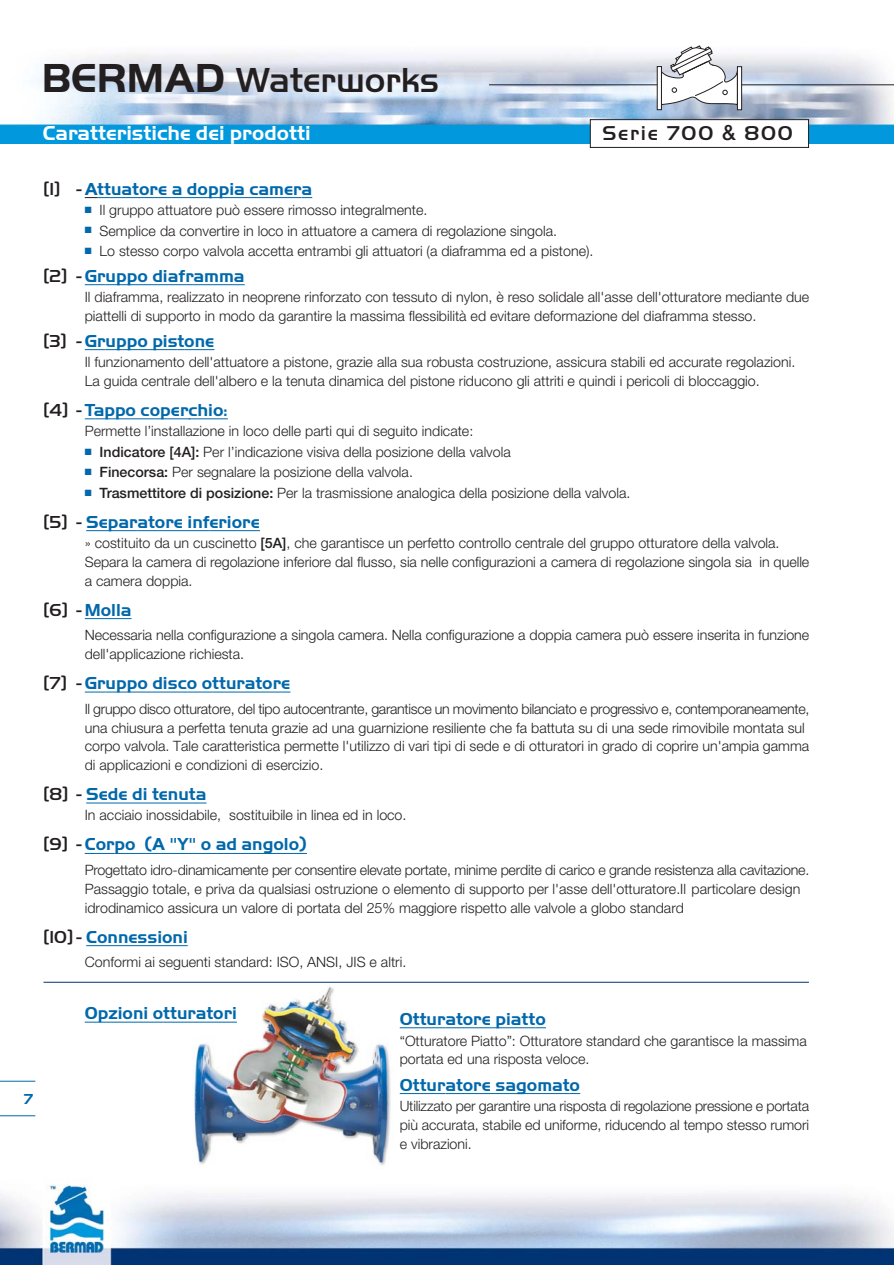
<style>
.page{position:relative;width:894px;height:1265px;background:#fff}
.page>*{position:absolute;margin:0;border:0;box-sizing:border-box;transform-origin:0 0}
.t1{font:500 36px "Handel Got D";letter-spacing:-.005em;color:#231f20}
.t2{font:700 21px "Handel Got D";color:#fff}
.t3{font:500 20.85px "Handel Got D";letter-spacing:.085em;color:#231f20}
.t4{font:700 18px "Handel Got D";color:#0068ab}
.t5{font:700 15px "Handel Got D";color:#0068ab}
.t6{font:300 14.25px/18.8px "Helvetica Neue";color:#231f20}
.s1{font-weight:700;font-size:42px}
.s2{font-family:"Helvetica Neue"}
.s3{font-weight:500;color:#231f20}
.s4{color:#0068ab}
.s5{font-weight:500}
</style>
<div class="page">
<img style="left:0;top:1184px;width:894px;height:80px">
<img style="left:169px;top:982px;width:244px;height:183px">
<img style="left:0;top:53px;width:894px;height:90px">
<hr style="left:489px;top:84px;width:405px;height:1px;background:#231f20">
<svg style="left:661px;top:45px;width:77px;height:66px"></svg>
<svg style="left:657px;top:66px;width:5px;height:44px"></svg>
<svg style="left:737px;top:66px;width:5px;height:44px"></svg>
<hr style="left:0;top:1080px;width:35px;height:1px;background:#0068ab">
<hr style="left:0;top:1115px;width:35px;height:1px;background:#0068ab">
<svg style="left:85px;top:197px;width:13px;height:1px"></svg>
<hr style="left:98px;top:197px;width:42px;height:1px;background:#0068ab">
<svg style="left:139px;top:197px;width:19px;height:1px"></svg>
<hr style="left:158px;top:197px;width:144px;height:1px;background:#0068ab">
<svg style="left:85px;top:284px;width:21px;height:1px"></svg>
<hr style="left:106px;top:284px;width:88px;height:1px;background:#0068ab">
<hr style="left:194px;top:284px;width:51px;height:1px;background:#0068ab">
<svg style="left:85px;top:349px;width:21px;height:1px"></svg>
<hr style="left:106px;top:349px;width:72px;height:1px;background:#0068ab">
<hr style="left:184px;top:349px;width:30px;height:1px;background:#0068ab">
<hr style="left:95px;top:418px;width:95px;height:1px;background:#0068ab">
<hr style="left:198px;top:418px;width:30px;height:1px;background:#0068ab">
<hr style="left:86px;top:530px;width:52px;height:1px;background:#0068ab">
<svg style="left:138px;top:530px;width:36px;height:1px"></svg>
<hr style="left:174px;top:530px;width:36px;height:1px;background:#0068ab">
<svg style="left:210px;top:530px;width:50px;height:1px"></svg>
<hr style="left:85px;top:618px;width:47px;height:1px;background:#0068ab">
<svg style="left:85px;top:691px;width:21px;height:1px"></svg>
<hr style="left:106px;top:691px;width:96px;height:1px;background:#0068ab">
<hr style="left:212px;top:691px;width:33px;height:1px;background:#0068ab">
<svg style="left:245px;top:691px;width:45px;height:1px"></svg>
<hr style="left:86px;top:802px;width:73px;height:1px;background:#0068ab">
<hr style="left:159px;top:802px;width:37px;height:1px;background:#0068ab">
<hr style="left:85px;top:853px;width:30px;height:1px;background:#0068ab">
<hr style="left:115px;top:853px;width:192px;height:1px;background:#0068ab">
<hr style="left:86px;top:945px;width:102px;height:1px;background:#0068ab">
<hr style="left:44px;top:981px;width:765px;height:1px;background:#003473">
<hr style="left:85px;top:1021px;width:78px;height:1px;background:#0068ab">
<hr style="left:163px;top:1021px;width:33px;height:1px;background:#0068ab">
<svg style="left:196px;top:1021px;width:41px;height:1px"></svg>
<hr style="left:400px;top:1027px;width:46px;height:1px;background:#0068ab">
<svg style="left:446px;top:1027px;width:36px;height:1px"></svg>
<hr style="left:482px;top:1027px;width:53px;height:1px;background:#0068ab">
<hr style="left:400px;top:1093px;width:46px;height:1px;background:#0068ab">
<svg style="left:446px;top:1093px;width:36px;height:1px"></svg>
<hr style="left:482px;top:1093px;width:88px;height:1px;background:#0068ab">
<div style="left:590px;top:119px;width:219px;height:29px;background:#fff;border:1px solid #231f20"></div>
<h1 class="t1" style="left:42px;top:66px;width:399px"><span class="s1">BERMAD</span> Waterworks</h1>
<h2 class="t2" style="left:43px;top:125px;width:270px">Caratteristiche dei prodotti</h2>
<h3 class="t3" style="left:602px;top:125px;width:192px">Serie 700 <span class="s2">&amp;</span> 800</h3>
<p class="t5" style="left:24px;top:1092px;width:11px">7</p>
<p class="t4" style="left:44px;top:181px;width:270px"><span class="s3">[1] -</span> Attuatore a doppia camera</p>
<p class="t6" style="left:85px;top:202px;width:344px"><span class="s4">■</span> Il gruppo attuatore può essere rimosso integralmente.</p>
<p class="t6" style="left:85px;top:223px;width:474px"><span class="s4">■</span> Semplice da convertire in loco in attuatore a camera di regolazione singola.</p>
<p class="t6" style="left:85px;top:243px;width:510px"><span class="s4">■</span> Lo stesso corpo valvola accetta entrambi gli attuatori (a diaframma ed a pistone).</p>
<p class="t4" style="left:44px;top:268px;width:203px"><span class="s3">[2] -</span> Gruppo diaframma</p>
<p class="t6" style="left:85px;top:289px;width:726px">Il diaframma, realizzato in neoprene rinforzato con tessuto di nylon, è reso solidale all'asse dell'otturatore mediante due piattelli di supporto in modo da garantire la massima flessibilità ed evitare deformazione del diaframma stesso.</p>
<p class="t4" style="left:44px;top:333px;width:172px"><span class="s3">[3] -</span> Gruppo pistone</p>
<p class="t6" style="left:85px;top:354px;width:712px">Il funzionamento dell'attuatore a pistone, grazie alla sua robusta costruzione, assicura stabili ed accurate regolazioni.<br>La guida centrale dell'albero e la tenuta dinamica del pistone riducono gli attriti e quindi i pericoli di bloccaggio.</p>
<p class="t4" style="left:44px;top:403px;width:185px"><span class="s3">[4] -</span> Tappo coperchio:</p>
<p class="t6" style="left:85px;top:423px;width:390px">Permette l’installazione in loco delle parti qui di seguito indicate:</p>
<p class="t6" style="left:85px;top:444px;width:428px"><span class="s4">■</span> <span class="s5">Indicatore [4A]:</span> Per l’indicazione visiva della posizione della valvola</p>
<p class="t6" style="left:85px;top:464px;width:330px"><span class="s4">■</span> <span class="s5">Finecorsa:</span> Per segnalare la posizione della valvola.</p>
<p class="t6" style="left:85px;top:485px;width:547px"><span class="s4">■</span> <span class="s5">Trasmettitore di posizione:</span> Per la trasmissione analogica della posizione della valvola.</p>
<p class="t4" style="left:44px;top:514px;width:218px"><span class="s3">[5] -</span> Separatore inferiore</p>
<p class="t6" style="left:85px;top:535px;width:726px">» costituito da un cuscinetto <span class="s5">[5A]</span>, che garantisce un perfetto controllo centrale del gruppo otturatore della valvola.<br>Separa la camera di regolazione inferiore dal flusso, sia nelle configurazioni a camera di regolazione singola sia in quelle a camera doppia.</p>
<p class="t4" style="left:44px;top:602px;width:90px"><span class="s3">[6] -</span> Molla</p>
<p class="t6" style="left:85px;top:627px;width:726px">Necessaria nella configurazione a singola camera. Nella configurazione a doppia camera può essere inserita in funzione dell'applicazione richiesta.</p>
<p class="t4" style="left:44px;top:676px;width:248px"><span class="s3">[7] -</span> Gruppo disco otturatore</p>
<p class="t6" style="left:85px;top:701px;width:726px">Il gruppo disco otturatore, del tipo autocentrante, garantisce un movimento bilanciato e progressivo e, contemporaneamente, una chiusura a perfetta tenuta grazie ad una guarnizione resiliente che fa battuta su di una sede rimovibile montata sul corpo valvola. Tale caratteristica permette l'utilizzo di vari tipi di sede e di otturatori in grado di coprire un'ampia gamma di applicazioni e condizioni di esercizio.</p>
<p class="t4" style="left:44px;top:786px;width:164px"><span class="s3">[8] -</span> Sede di tenuta</p>
<p class="t6" style="left:85px;top:807px;width:323px">In acciaio inossidabile, sostituibile in linea ed in loco.</p>
<p class="t4" style="left:44px;top:837px;width:265px"><span class="s3">[9] -</span> Corpo (A "Y" o ad angolo)</p>
<p class="t6" style="left:85px;top:862px;width:726px">Progettato idro-dinamicamente per consentire elevate portate, minime perdite di carico e grande resistenza alla cavitazione.<br>Passaggio totale, e priva da qualsiasi ostruzione o elemento di supporto per l'asse dell'otturatore.Il particolare design idrodinamico assicura un valore di portata del 25% maggiore rispetto alle valvole a globo standard</p>
<p class="t4" style="left:44px;top:929px;width:146px"><span class="s3">[10] -</span> Connessioni</p>
<p class="t6" style="left:85px;top:954px;width:323px">Conformi ai seguenti standard: ISO, ANSI, JIS e altri.</p>
<p class="t4" style="left:85px;top:1005px;width:154px">Opzioni otturatori</p>
<p class="t4" style="left:400px;top:1011px;width:148px">Otturatore piatto</p>
<p class="t6" style="left:400px;top:1032px;width:409px">“Otturatore Piatto”: Otturatore standard che garantisce la massima portata ed una risposta veloce.</p>
<p class="t4" style="left:400px;top:1077px;width:182px">Otturatore sagomato</p>
<p class="t6" style="left:400px;top:1098px;width:411px;text-align:justify">Utilizzato per garantire una risposta di regolazione pressione e portata più accurata, stabile ed uniforme, riducendo al tempo stesso rumori e vibrazioni.</p>
</div>
